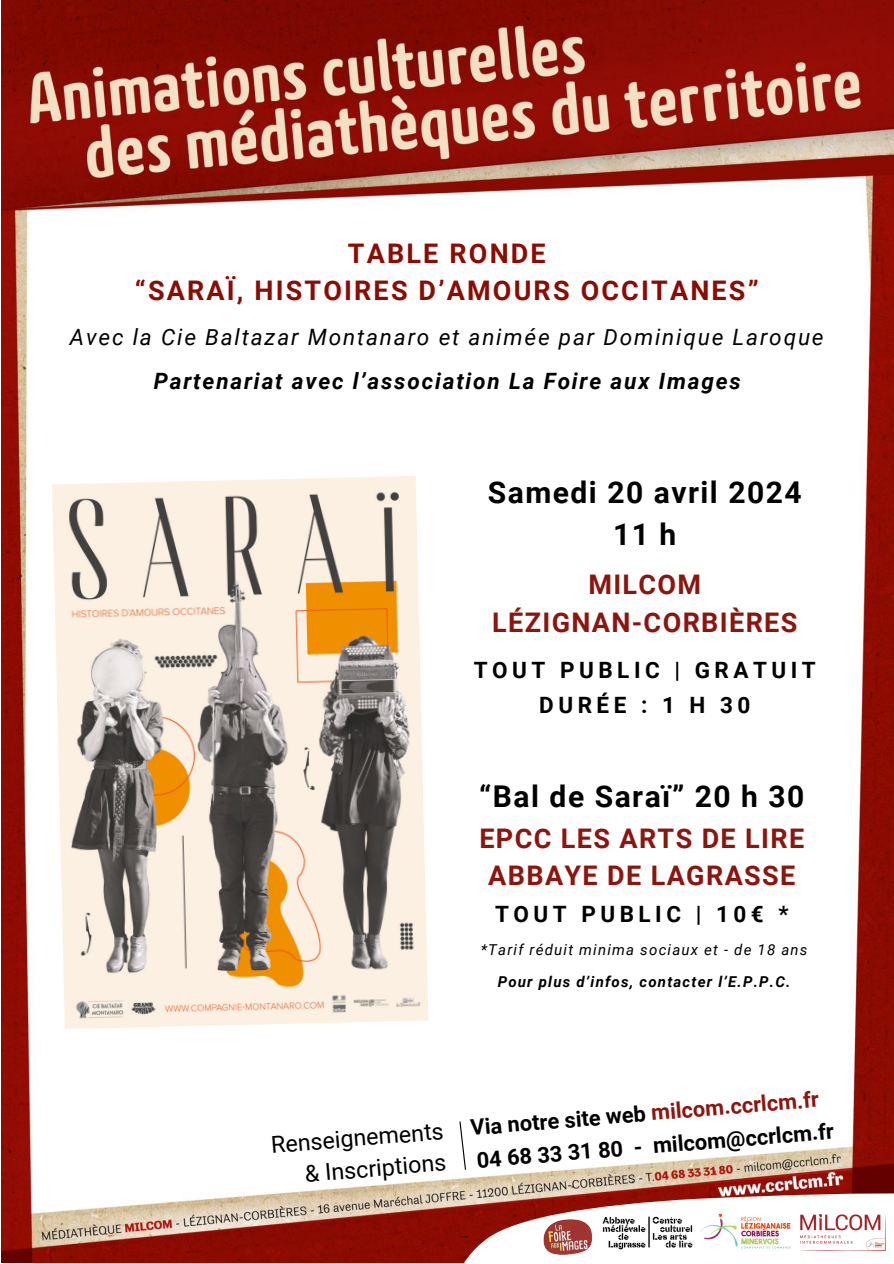
<style>
.page{position:relative;width:894px;height:1264px;background:#fff}
.page>*{position:absolute;margin:0;border:0;box-sizing:border-box;transform-origin:0 0}
.t1{font:700 30px "Roboto";letter-spacing:.05em;color:#000}
.t2{font:700 27px "Roboto";letter-spacing:.05em;color:#8c150f}
.t3{font:700 27px/37.2px "Roboto";letter-spacing:.08em;color:#8a0d05;text-align:center}
.t4{font:23.25px/31.7px "Roboto";color:#000;text-align:right}
.t5{font:italic 22.5px "Roboto";letter-spacing:.08em;color:#000}
.t6{font:italic 700 22.5px "Roboto";letter-spacing:.08em;color:#000}
.t7{font:700 22.5px/34.8px "Roboto";letter-spacing:.2em;color:#000;text-align:center}
.t8{font:700 21.75px "Roboto";color:#8c150f}
.t9{font:700 21.75px "Roboto";color:#000}
.t10{font:italic 15px "Roboto";letter-spacing:.08em;color:#000}
.t11{font:italic 700 15px "Roboto";letter-spacing:.08em;color:#000}
.s1{color:#000}
</style>
<div class="page">
<img style="left:1px;top:0;width:892px;height:1262px">
<img style="left:52px;top:476px;width:376px;height:553px">
<svg style="left:438px;top:1120px;width:455px;height:143px"></svg>
<img style="left:597px;top:1211px;width:100px;height:43px">
<img style="left:699px;top:1208px;width:96px;height:45px">
<img style="left:798px;top:1205px;width:88px;height:51px">
<img style="left:542px;top:1217px;width:53px;height:39px">
<p class="t3" style="left:135px;top:235px;width:625px">TABLE RONDE<br>“SARAÏ, HISTOIRES D’AMOURS OCCITANES”</p>
<h1 class="t5" style="left:70px;top:324px;width:755px">Avec la Cie Baltazar Montanaro et animée par Dominique Laroque</h1>
<p class="t6" style="left:154px;top:368px;width:588px">Partenariat avec l’association La Foire aux Images</p>
<h4 class="t1" style="left:487px;top:475px;width:315px">Samedi 20 avril 2024</h4>
<p class="t1" style="left:613px;top:517px;width:65px">11 h</p>
<p class="t2" style="left:588px;top:569px;width:114px">MILCOM</p>
<h5 class="t2" style="left:492px;top:606px;width:306px">LÉZIGNAN-CORBIÈRES</h5>
<h5 class="t7" style="left:473px;top:652px;width:343px">TOUT PUBLIC | GRATUIT<br>DURÉE : 1 H 30</h5>
<h6 class="t1" style="left:479px;top:779px;width:326px">“Bal de Saraï” 20 h 30</h6>
<p class="t2" style="left:479px;top:823px;width:326px">EPCC LES ARTS DE LIRE</p>
<p class="t2" style="left:488px;top:860px;width:308px">ABBAYE DE LAGRASSE</p>
<p class="t7" style="left:495px;top:897px;width:295px">TOUT PUBLIC | 10€ *</p>
<p class="t10" style="left:480px;top:941px;width:328px">*Tarif réduit minima sociaux et - de 18 ans</p>
<p class="t11" style="left:497px;top:973px;width:294px">Pour plus d’infos, contacter l’E.P.P.C.</p>
<h3 class="t4" style="left:270px;top:1129px;width:174px;rotate:-5deg">Renseignements &amp; Inscriptions</h3>
<h5 class="t8" style="left:469px;top:1116px;width:351px;rotate:-5deg"><span class="s1">Via notre site web</span> milcom.ccrlcm.fr</h5>
<h6 class="t9" style="left:475px;top:1148px;width:359px;rotate:-5deg">04 68 33 31 80 - milcom@ccrlcm.fr</h6>
</div>
